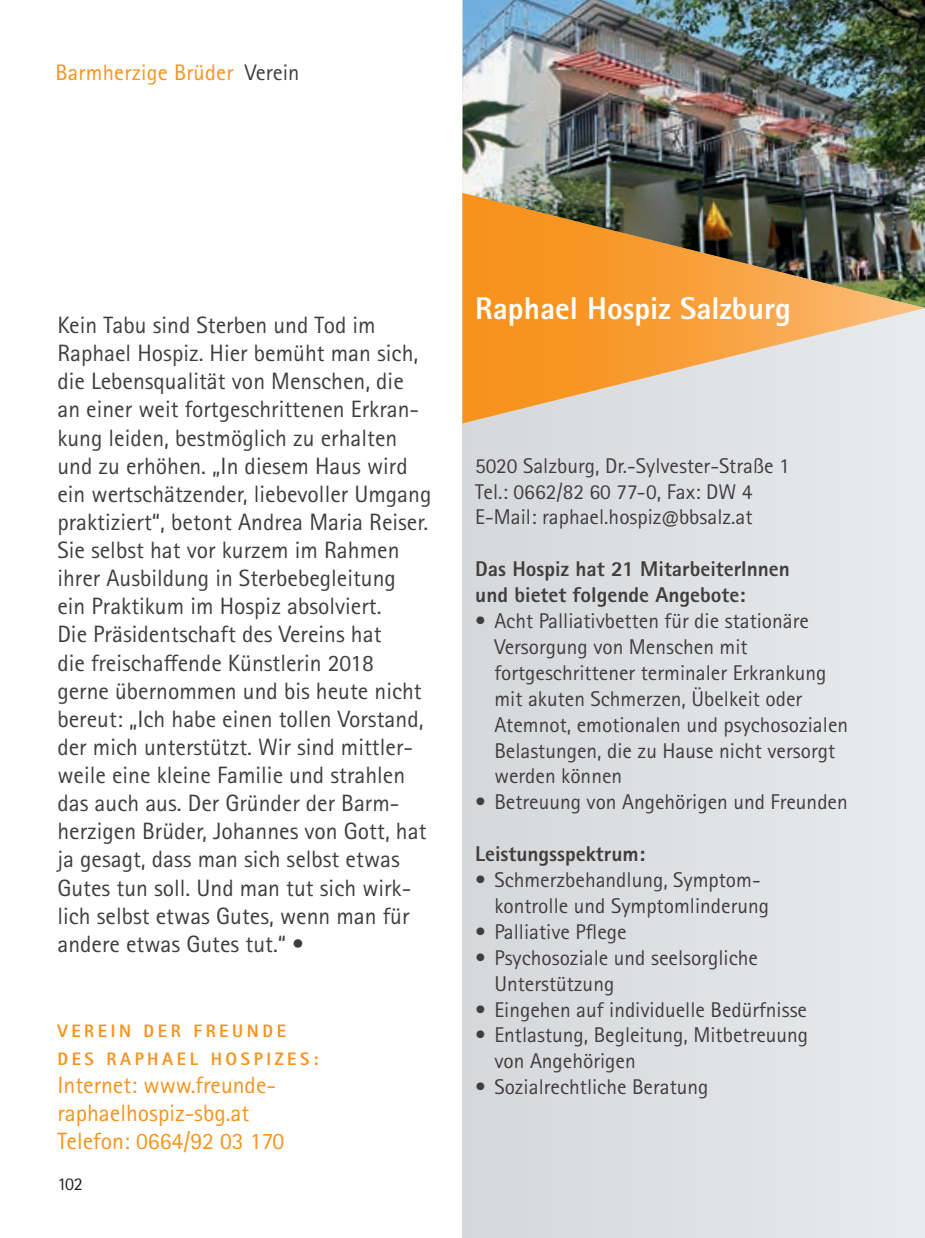
<style>
.page{position:relative;width:925px;height:1238px;background:#fff}
.page>*{position:absolute;margin:0;border:0;box-sizing:border-box;transform-origin:0 0}
.t1{font:800 31.5px "Rotis Sans Serif Pro";color:#fff}
.t2{font:23.62px/28.1px "Rotis Sans Serif Pro";color:#3e3e3f}
.t3{font:23.62px/28.1px "Rotis Sans Serif Pro";color:#f7931d}
.t4{font:22.5px "Rotis Sans Serif Pro";letter-spacing:.01em;color:#f7931d}
.t5{font:21.38px/25.9px "Rotis Sans Serif Pro";color:#3e3e3f}
.t6{font:800 21.38px/25.9px "Rotis Sans Serif Pro";color:#3e3e3f}
.t7{font:800 18px/28.1px "Rotis Sans Serif Pro";letter-spacing:.2em;color:#f7931d}
.t8{font:18px "Rotis Sans Serif Pro";color:#231f20}
.s1{color:#3e3e3f}
</style>
<div class="page">
<div style="left:462px;top:0;width:463px;height:1237px;background:#e0e1e3"></div>
<img style="left:462px;top:0;width:463px;height:193px">
<svg style="left:462px;top:193px;width:463px;height:230px"></svg>
<p class="t4" style="left:55px;top:59px;width:246px">Barmherzige Brüder <span class="s1">Verein</span></p>
<p class="t2" style="left:57px;top:311px;width:375px">Kein Tabu sind Sterben und Tod im Raphael Hospiz. Hier bemüht man sich, die Lebensqualität von Menschen, die an einer weit fortgeschrittenen Erkran&shy;kung leiden, bestmöglich zu erhalten und zu erhöhen. „In diesem Haus wird ein wertschätzender, liebevoller Umgang praktiziert“, betont Andrea Maria Reiser.<br>Sie selbst hat vor kurzem im Rahmen ihrer Ausbildung in Sterbebegleitung<br>ein Praktikum im Hospiz absolviert.<br>Die Präsidentschaft des Vereins hat<br>die freischaffende Künstlerin 2018 gerne übernommen und bis heute nicht bereut: „Ich habe einen tollen Vorstand, der mich unterstützt. Wir sind mittler&shy;weile eine kleine Familie und strahlen das auch aus. Der Gründer der Barm&shy;herzigen Brüder, Johannes von Gott, hat ja gesagt, dass man sich selbst etwas Gutes tun soll. Und man tut sich wirk&shy;lich selbst etwas Gutes, wenn man für andere etwas Gutes tut.“ •</p>
<p class="t7" style="left:57px;top:1016px;width:263px">VEREIN DER FREUNDE<br>DES RAPHAEL HOSPIZES:</p>
<p class="t3" style="left:57px;top:1070px;width:228px">Internet: www.freunde&shy;raphaelhospiz-sbg.at<br>Telefon: 0664/92 03 170</p>
<p class="t8" style="left:57px;top:1173px;width:27px">102</p>
<h1 class="t1" style="left:475px;top:288px;width:317px">Raphael Hospiz Salzburg</h1>
<p class="t5" style="left:475px;top:452px;width:316px">5020 Salzburg, Dr.-Sylvester-Straße 1<br>Tel.: 0662/82 60 77-0, Fax: DW 4<br>E-Mail: raphael.hospiz@bbsalz.at</p>
<p class="t6" style="left:475px;top:555px;width:316px">Das Hospiz hat 21 MitarbeiterInnen und bietet folgende Angebote:</p>
<p class="t5" style="left:494px;top:608px;width:355px;text-indent:-19px">• Acht Palliativbetten für die stationäre Versorgung von Menschen mit fortgeschrittener terminaler Erkrankung mit akuten Schmerzen, Übelkeit oder Atemnot, emotionalen und psycho sozialen Belastungen, die zu Hause nicht versorgt werden können</p>
<p class="t5" style="left:475px;top:789px;width:374px">• Betreuung von Angehörigen und Freunden</p>
<p class="t6" style="left:475px;top:840px;width:171px">Leistungsspektrum:</p>
<p class="t5" style="left:494px;top:867px;width:276px;text-indent:-19px">• Schmerzbehandlung, Symptom&shy;kontrolle und Symptomlinderung</p>
<p class="t5" style="left:475px;top:918px;width:153px">• Palliative Pflege</p>
<p class="t5" style="left:494px;top:944px;width:265px;text-indent:-19px">• Psychosoziale und seelsorgliche<br>Unterstützung</p>
<p class="t5" style="left:475px;top:996px;width:333px">• Eingehen auf individuelle Bedürfnisse</p>
<p class="t5" style="left:494px;top:1022px;width:315px;text-indent:-19px">• Entlastung, Begleitung, Mitbetreuung von Angehörigen</p>
<p class="t5" style="left:475px;top:1074px;width:235px">• Sozialrechtliche Beratung</p>
</div>
